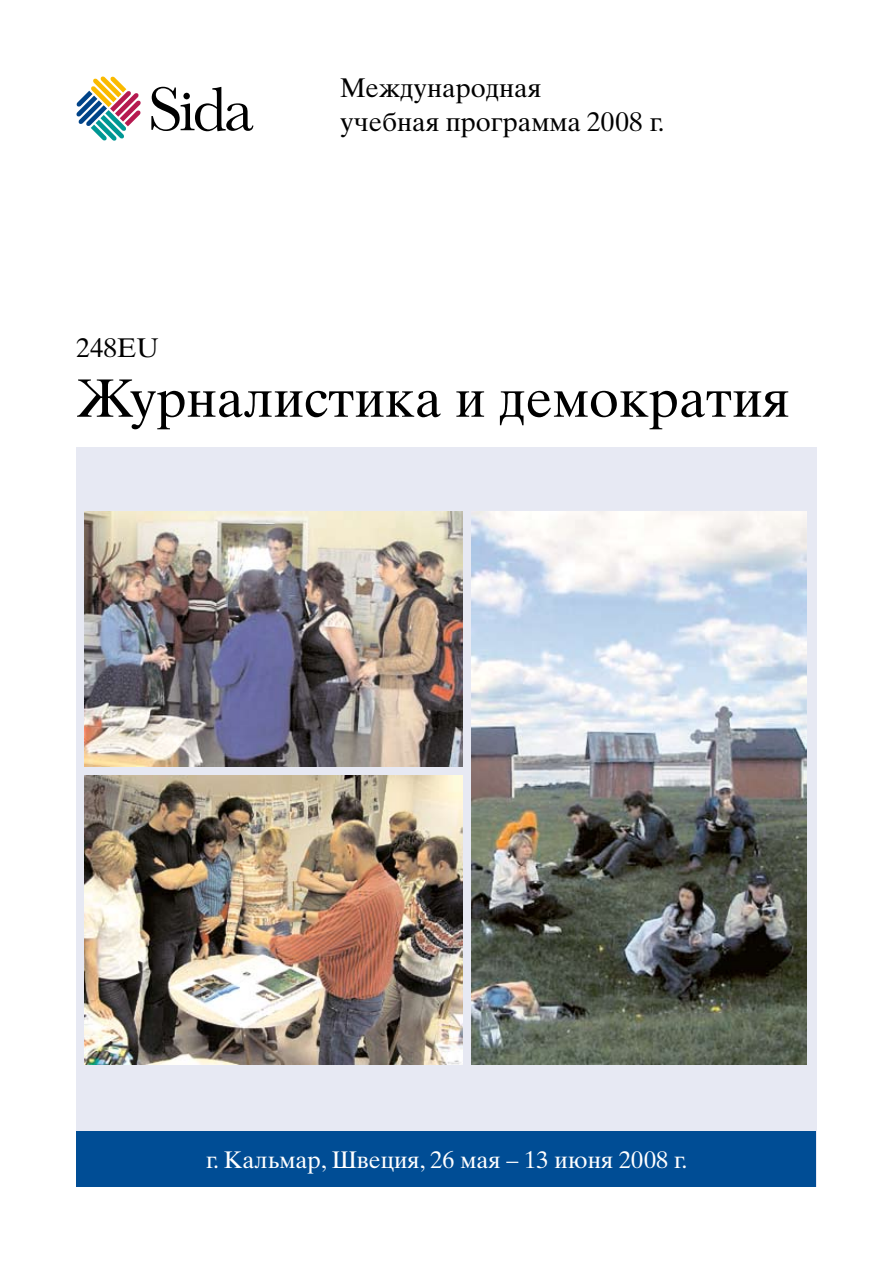
<style>
.page{position:relative;width:893px;height:1263px;background:#fff}
.page>*{position:absolute;margin:0;border:0;box-sizing:border-box;transform-origin:0 0}
.t1{font:54px "Times Ten Cyr Upright";color:#000}
.t2{font:27px/34.5px "Times Ten Cyr Upright";color:#000}
.t3{font:24px "Times Ten Cyr Upright";color:#fff}
</style>
<div class="page">
<svg style="left:76px;top:76px;width:65px;height:65px"></svg>
<svg style="left:151px;top:87px;width:102px;height:44px"></svg>
<div style="left:76px;top:446px;width:740px;height:740px;background:#e7e9f3"></div>
<div style="left:76px;top:1131px;width:739px;height:55px;background:#004d95"></div>
<img style="left:84px;top:512px;width:378px;height:255px">
<img style="left:84px;top:775px;width:378px;height:289px">
<img style="left:472px;top:512px;width:334px;height:553px">
<p class="t2" style="left:340px;top:70px;width:304px">Международная учебная программа 2008</p>
<p class="t2" style="left:630px;top:105px;width:36px">7 г.</p>
<p class="t2" style="left:76px;top:330px;width:84px">248EU</p>
<h1 class="t1" style="left:76px;top:367px;width:714px">Журналистика и демократия</h1>
<p class="t3" style="left:206px;top:1146px;width:483px">г. Кальмар, Швеция, 26 мая – 13 июня 2008 г.</p>
</div>
